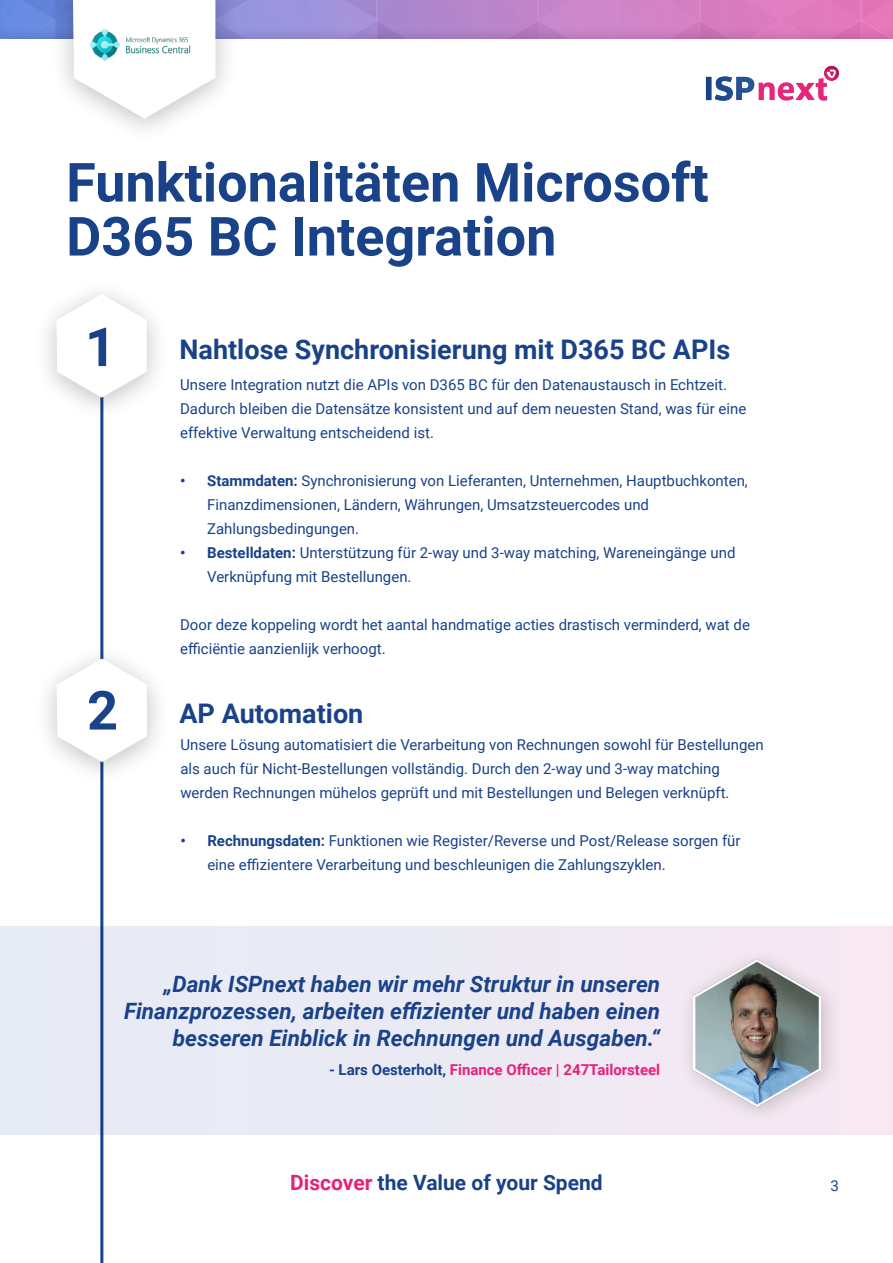
<style>
.page{position:relative;width:893px;height:1263px;background:#fff}
.page>*{position:absolute;margin:0;border:0;box-sizing:border-box;transform-origin:0 0}
.t1{font:700 54px/54px "Roboto";color:#194288}
.t2{font:700 27px "Roboto";color:#194288}
.t3{font:italic 700 22.5px/27px "Roboto";color:#194288;text-align:right}
.t4{font:700 21px "Roboto";color:#194288}
.t5{font:15px/24px "Roboto";color:#194288}
.t6{font:700 15px "Roboto";color:#e7217b}
.s1{font-weight:700}
.s2{color:#194288}
.s3{color:#e7217b}
</style>
<div class="page">
<hr style="left:100px;top:340px;width:3px;height:923px;background:#1a4287">
<div style="left:0;top:0;width:893px;height:41px;background:#000;opacity:.1"></div>
<div style="left:824px;top:66px;width:15px;height:15px;background:#b6185c;border-radius:7px"></div>
<svg style="left:706px;top:69px;width:130px;height:32px"></svg>
<div style="left:49px;top:0;width:190px;height:145px;background:#000;opacity:.25"></div>
<svg style="left:73px;top:0;width:142px;height:119px"></svg>
<img style="left:90px;top:30px;width:108px;height:30px">
<div style="left:33px;top:277px;width:138px;height:147px;background:#000;opacity:.25"></div>
<svg style="left:56px;top:294px;width:91px;height:104px"></svg>
<div style="left:33px;top:641px;width:138px;height:147px;background:#000;opacity:.25"></div>
<svg style="left:57px;top:658px;width:90px;height:104px"></svg>
<div style="left:0;top:927px;width:893px;height:207px;background:linear-gradient(to right,#e2e9f4,#f6e9f2)"></div>
<div style="left:677px;top:946px;width:166px;height:180px;background:#000;opacity:.2"></div>
<img style="left:693px;top:959px;width:128px;height:147px">
<h1 class="t1" style="left:66px;top:153px;width:644px">Funktionalitäten Microsoft<br>D365 BC Integration</h1>
<h1 class="t1" style="left:85px;top:318px;width:32px">1</h1>
<h1 class="t1" style="left:87px;top:681px;width:32px">2</h1>
<h2 class="t2" style="left:179px;top:331px;width:552px">Nahtlose Synchronisierung mit D365 BC APIs</h2>
<p class="t5" style="left:180px;top:372px;width:568px">Unsere Integration nutzt die APIs von D365 BC für den Datenaustausch in Echtzeit.<br>Dadurch bleiben die Datensätze konsistent und auf dem neuesten Stand, was für eine effektive Verwaltung entscheidend ist.</p>
<p class="t5" style="left:207px;top:468px;width:542px;text-indent:-27px"><span class="s1">• Stammdaten:</span> Synchronisierung von Lieferanten, Unternehmen, Hauptbuchkonten,<br>Finanzdimensionen, Ländern, Währungen, Umsatzsteuercodes und<br>Zahlungsbedingungen.</p>
<p class="t5" style="left:207px;top:540px;width:530px;text-indent:-27px"><span class="s1">• Bestelldaten:</span> Unterstützung für 2-way und 3-way matching, Wareneingänge und<br>Verknüpfung mit Bestellungen.</p>
<p class="t5" style="left:180px;top:612px;width:571px">Door deze koppeling wordt het aantal handmatige acties drastisch verminderd, wat de efficiëntie aanzienlijk verhoogt.</p>
<h2 class="t2" style="left:179px;top:695px;width:185px">AP Automation</h2>
<p class="t5" style="left:180px;top:732px;width:585px">Unsere Lösung automatisiert die Verarbeitung von Rechnungen sowohl für Bestellungen als auch für Nicht-Bestellungen vollständig. Durch den 2-way und 3-way matching werden Rechnungen mühelos geprüft und mit Bestellungen und Belegen verknüpft.</p>
<p class="t5" style="left:207px;top:828px;width:535px;text-indent:-27px"><span class="s1">• Rechnungsdaten:</span> Funktionen wie Register/Reverse und Post/Release sorgen für eine effizientere Verarbeitung und beschleunigen die Zahlungszyklen.</p>
<h3 class="t3" style="left:124px;top:970px;width:538px">„Dank ISPnext haben wir mehr Struktur in unseren<br>Finanzprozessen, arbeiten effizienter und haben einen besseren Einblick in Rechnungen und Ausgaben.“</h3>
<p class="t6" style="left:329px;top:1059px;width:333px"><span class="s2">- Lars Oesterholt,</span> Finance Officer | 247Tailorsteel</p>
<h3 class="t4" style="left:290px;top:1168px;width:314px"><span class="s3">Discover</span> the Value of your Spend</h3>
<p class="t5" style="left:830px;top:1173px;width:10px">3</p>
</div>
